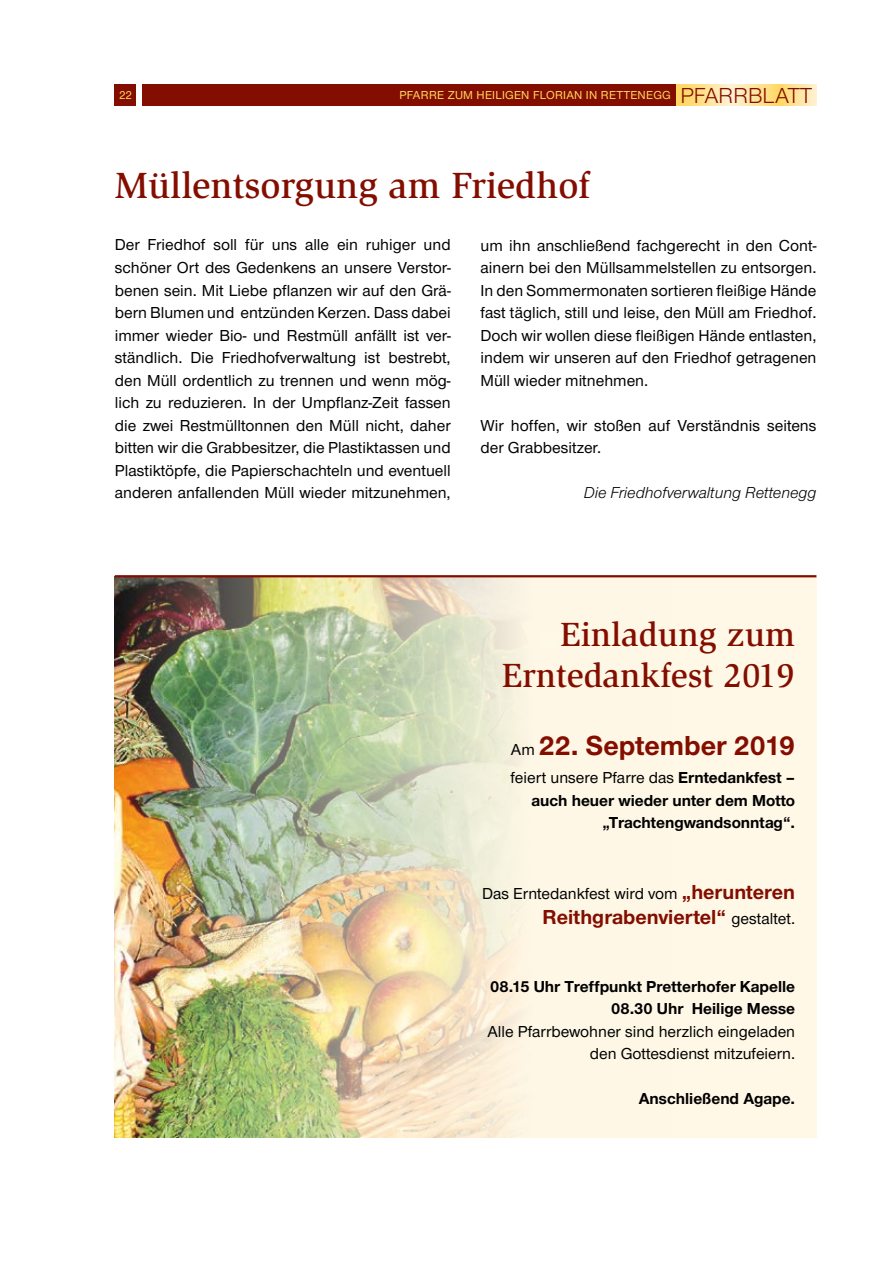
<style>
.page{position:relative;width:893px;height:1263px;background:#fff}
.page>*{position:absolute;margin:0;border:0;box-sizing:border-box;transform-origin:0 0}
.t1{font:500 37.5px "Slimbach";color:#830e00}
.t2{font:500 34.5px/40.5px "Slimbach";color:#830e00;text-align:right}
.t3{font:700 28.5px "Nimbus Sans Novus T";color:#830e00}
.t4{font:700 21px "Nimbus Sans Novus T";color:#830e00}
.t5{font:500 16.5px/22.5px "Nimbus Sans Novus T";color:#000;text-align:justify}
.t6{font:700 16.5px/22.5px "Nimbus Sans Novus T";color:#000;text-align:right}
.t7{font:italic 16.5px "Nimbus Sans Novus T";color:#000}
.t8{font:500 12px "Nimbus Sans Novus T";letter-spacing:.02em;color:#ffd861}
.s1{font-weight:400;font-size:22.5px;color:#830e00}
.s2{font-weight:500;font-size:16.5px;color:#000}
.s3{font-weight:500}
.s4{font-weight:700;font-size:21px;color:#830e00}
</style>
<div class="page">
<svg style="left:677px;top:84px;width:139px;height:22px;background:#ffe499"></svg>
<div style="left:142px;top:84px;width:533px;height:22px;background:#830e00"></div>
<div style="left:115px;top:84px;width:21px;height:22px;background:#830e00"></div>
<div style="left:115px;top:576px;width:701px;height:562px;background:#fff8e7"></div>
<img style="left:115px;top:577px;width:555px;height:561px">
<hr style="left:115px;top:575px;width:701px;height:2px;background:#830e00">
<p class="t8" style="left:119px;top:88px;width:14px">22</p>
<p class="t8" style="left:399px;top:88px;width:415px">PFARRE ZUM HEILIGEN FLORIAN IN RETTENEGG <span class="s1">PFARRBLATT</span></p>
<h1 class="t1" style="left:115px;top:163px;width:477px">Müllentsorgung am Friedhof</h1>
<p class="t5" style="left:115px;top:233px;width:337px">Der Friedhof soll für uns alle ein ruhiger und schöner Ort des Gedenkens an unsere Verstor&shy;benen sein. Mit Liebe pflanzen wir auf den Grä&shy;bern Blumen und entzünden Kerzen. Dass dabei immer wieder Bio- und Restmüll anfällt ist ver&shy;ständlich. Die Friedhofverwaltung ist bestrebt, den Müll ordentlich zu trennen und wenn mög&shy;lich zu reduzieren. In der Umpflanz-Zeit fassen die zwei Restmülltonnen den Müll nicht, daher bitten wir die Grabbesitzer, die Plastiktassen und Plastiktöpfe, die Papierschachteln und eventuell anderen anfallenden Müll wieder mitzunehmen,</p>
<p class="t5" style="left:480px;top:234px;width:337px">um ihn anschließend fachgerecht in den Cont&shy;ainern bei den Müllsammelstellen zu entsorgen.<br>In den Sommermonaten sortieren fleißige Hände fast täglich, still und leise, den Müll am Friedhof.<br>Doch wir wollen diese fleißigen Hände entlasten, indem wir unseren auf den Friedhof getragenen Müll wieder mitnehmen.</p>
<p class="t5" style="left:480px;top:414px;width:337px">Wir hoffen, wir stoßen auf Verständnis seitens der Grabbesitzer.</p>
<p class="t7" style="left:584px;top:483px;width:234px">Die Friedhofverwaltung Rettenegg</p>
<h2 class="t2" style="left:502px;top:614px;width:295px">Einladung zum<br>Erntedankfest 2019</h2>
<h3 class="t3" style="left:511px;top:728px;width:286px"><span class="s2">Am</span> 22. September 2019</h3>
<p class="t6" style="left:511px;top:766px;width:286px"><span class="s3">feiert unsere Pfarre das</span> Erntedankfest – auch heuer wieder unter dem Motto „Trachtengwandsonntag“.</p>
<p class="t5" style="left:482px;top:882px;width:315px">Das Erntedankfest wird vom <span class="s4">„herunteren</span></p>
<p class="t4" style="left:543px;top:905px;width:254px">Reithgrabenviertel“ <span class="s2">gestaltet.</span></p>
<p class="t6" style="left:490px;top:975px;width:306px">08.15 Uhr Treffpunkt Pretterhofer Kapelle<br>08.30 Uhr Heilige Messe</p>
<p class="t5" style="left:487px;top:1020px;width:309px;text-align:right">Alle Pfarrbewohner sind herzlich eingeladen den Gottesdienst mitzufeiern.</p>
<p class="t6" style="left:639px;top:1087px;width:158px">Anschließend Agape.</p>
</div>
